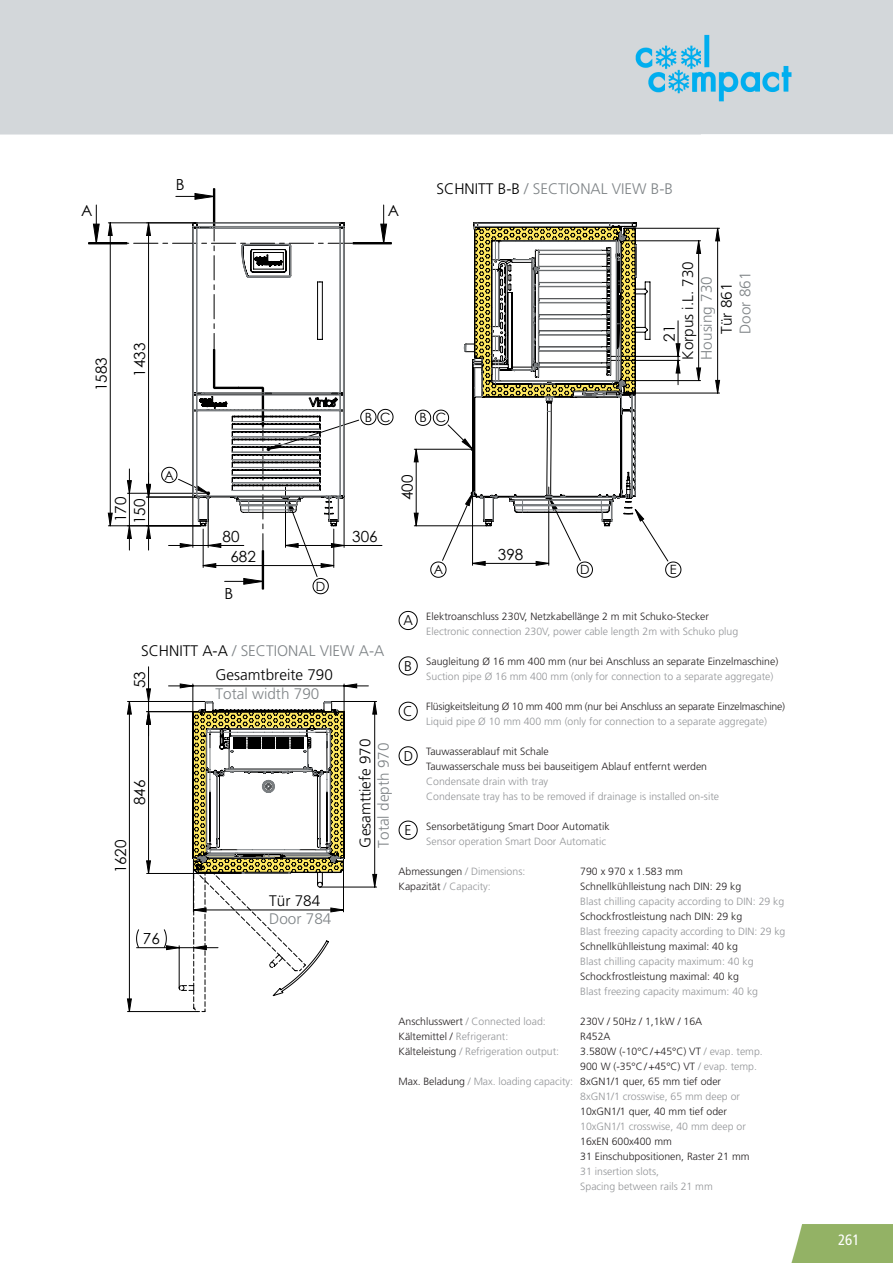
<style>
.page{position:relative;width:893px;height:1263px;background:#fff}
.page>*{position:absolute;margin:0;border:0;box-sizing:border-box;transform-origin:0 0}
.t1{font:300 15.3px "Frutiger LT Std";color:#7f8487}
.t2{font:300 15.3px "Frutiger LT Std";color:#000}
.t3{font:15.3px "Century Gothic";color:#000}
.t4{font:condensed 15px "Frutiger LT Std";color:#fff}
.t5{font:300 14.1px "Frutiger LT Std";color:#000001}
.t6{font:12.75px "Century Gothic";color:#000}
.t7{font:300 10.5px/15px "Frutiger LT Std";color:#939598}
.t8{font:300 10.5px/15px "Frutiger LT Std";color:#231f20}
.t9{font:300 10.5px "Frutiger LT Std";letter-spacing:-.02em;color:#231f20}
.s1{color:#000}
.s2{color:#231f20}
.s3{color:#939598}
</style>
<div class="page">
<img style="left:0;top:0;width:892px;height:1262px">
<svg style="left:377px;top:874px;width:98px;height:138px"></svg>
<hr style="left:127px;top:1011px;width:70px;height:1px;background:#000">
<hr style="left:618px;top:380px;width:82px;height:1px;background:#000">
<hr style="left:616px;top:240px;width:84px;height:1px;background:#000">
<hr style="left:635px;top:393px;width:84px;height:1px;background:#000">
<hr style="left:635px;top:228px;width:84px;height:1px;background:#000">
<hr style="left:677px;top:321px;width:1px;height:35px;background:#000">
<svg style="left:127px;top:589px;width:291px;height:422px"></svg>
<svg style="left:695px;top:240px;width:6px;height:141px"></svg>
<svg style="left:714px;top:227px;width:6px;height:167px"></svg>
<svg style="left:147px;top:344px;width:533px;height:529px"></svg>
<svg style="left:644px;top:222px;width:7px;height:305px"></svg>
<svg style="left:89px;top:189px;width:555px;height:400px"></svg>
<svg style="left:136px;top:683px;width:241px;height:329px"></svg>
<svg style="left:398px;top:820px;width:19px;height:19px"></svg>
<svg style="left:398px;top:611px;width:19px;height:19px"></svg>
<svg style="left:398px;top:746px;width:19px;height:19px"></svg>
<svg style="left:398px;top:656px;width:19px;height:19px"></svg>
<svg style="left:398px;top:701px;width:19px;height:19px"></svg>
<h1 class="t3" style="left:176px;top:173px;width:10px">B</h1>
<h1 class="t3" style="left:81px;top:200px;width:13px">A</h1>
<h1 class="t3" style="left:388px;top:200px;width:13px">A</h1>
<h1 class="t3" style="left:91px;top:391px;width:35px;rotate:-90deg">1583</h1>
<h1 class="t3" style="left:129px;top:377px;width:35px;rotate:-90deg">1433</h1>
<p class="t6" style="left:364px;top:408px;width:27px">B C</p>
<h1 class="t1" style="left:436px;top:180px;width:238px"><span class="s1">SCHNITT B-B</span> / SECTIONAL VIEW B-B</h1>
<p class="t6" style="left:419px;top:409px;width:28px">B C</p>
<h1 class="t2" style="left:679px;top:360px;width:100px;rotate:-90deg">Korpus i.L. 730</h1>
<h1 class="t2" style="left:718px;top:334px;width:53px;rotate:-90deg">Tür 861</h1>
<h1 class="t1" style="left:736px;top:334px;width:64px;rotate:-90deg">Door 861</h1>
<h1 class="t1" style="left:697px;top:360px;width:85px;rotate:-90deg">Housing 730</h1>
<h1 class="t3" style="left:658px;top:342px;width:18px;rotate:-90deg">21</h1>
<h1 class="t3" style="left:110px;top:522px;width:27px;rotate:-90deg">170</h1>
<h1 class="t3" style="left:129px;top:524px;width:27px;rotate:-90deg">150</h1>
<p class="t6" style="left:165px;top:466px;width:11px">A</p>
<h1 class="t3" style="left:222px;top:526px;width:18px">80</h1>
<h1 class="t3" style="left:352px;top:526px;width:27px">306</h1>
<h1 class="t3" style="left:230px;top:546px;width:27px">682</h1>
<h1 class="t3" style="left:224px;top:582px;width:10px">B</h1>
<p class="t6" style="left:316px;top:577px;width:11px">D</p>
<h1 class="t3" style="left:396px;top:500px;width:27px;rotate:-90deg">400</h1>
<h1 class="t3" style="left:498px;top:544px;width:27px">398</h1>
<p class="t6" style="left:433px;top:561px;width:11px">A</p>
<p class="t6" style="left:580px;top:561px;width:11px">D</p>
<p class="t6" style="left:669px;top:561px;width:8px">E</p>
<p class="t8" style="left:426px;top:609px;width:284px">Elektroanschluss 230V, Netzkabellänge 2 m mit Schuko-Stecker</p>
<p class="t7" style="left:426px;top:624px;width:313px">Electronic connection 230V, power cable length 2m with Schuko plug</p>
<p class="t8" style="left:426px;top:654px;width:353px">Saugleitung Ø 16 mm 400 mm (nur bei Anschluss an separate Einzelmaschine)</p>
<p class="t7" style="left:426px;top:669px;width:348px">Suction pipe Ø 16 mm 400 mm (only for connection to a separate aggregate)</p>
<p class="t9" style="left:426px;top:700px;width:360px">Flüsigkeitsleitung Ø 10 mm 400 mm (nur bei Anschluss an separate Einzelmaschine)</p>
<p class="t7" style="left:426px;top:714px;width:342px">Liquid pipe Ø 10 mm 400 mm (only for connection to a separate aggregate)</p>
<p class="t8" style="left:426px;top:744px;width:282px">Tauwasserablauf mit Schale<br>Tauwasserschale muss bei bauseitigem Ablauf entfernt werden</p>
<p class="t7" style="left:426px;top:774px;width:294px">Condensate drain with tray<br>Condensate tray has to be removed if drainage is installed on-site</p>
<p class="t8" style="left:426px;top:819px;width:185px">Sensorbetätigung Smart Door Automatik</p>
<p class="t7" style="left:426px;top:834px;width:181px">Sensor operation Smart Door Automatic</p>
<p class="t7" style="left:398px;top:864px;width:128px"><span class="s2">Abmessungen</span> / Dimensions:</p>
<p class="t8" style="left:580px;top:864px;width:104px">790 x 970 x 1.583 mm</p>
<p class="t7" style="left:398px;top:879px;width:94px"><span class="s2">Kapazität</span> / Capacity:</p>
<p class="t8" style="left:580px;top:879px;width:163px">Schnellkühlleistung nach DIN: 29 kg</p>
<p class="t7" style="left:580px;top:894px;width:206px">Blast chilling capacity according to DIN: 29 kg</p>
<p class="t8" style="left:580px;top:909px;width:164px">Schockfrostleistung nach DIN: 29 kg</p>
<p class="t7" style="left:580px;top:924px;width:207px">Blast freezing capacity according to DIN: 29 kg</p>
<p class="t8" style="left:580px;top:939px;width:159px">Schnellkühlleistung maximal: 40 kg</p>
<p class="t7" style="left:580px;top:954px;width:175px">Blast chilling capacity maximum: 40 kg</p>
<p class="t8" style="left:580px;top:969px;width:160px">Schockfrostleistung maximal: 40 kg</p>
<p class="t7" style="left:580px;top:984px;width:179px">Blast freezing capacity maximum: 40 kg</p>
<p class="t7" style="left:398px;top:1014px;width:149px"><span class="s2">Anschlusswert</span> / Connected load:</p>
<p class="t8" style="left:580px;top:1014px;width:123px">230V / 50Hz / 1,1kW / 16A</p>
<p class="t8" style="left:398px;top:1029px;width:111px">Kältemittel / <span class="s3">Refrigerant:</span></p>
<p class="t8" style="left:580px;top:1029px;width:32px">R452A</p>
<p class="t7" style="left:398px;top:1044px;width:162px"><span class="s2">Kälteleistung</span> / Refrigeration output:</p>
<p class="t8" style="left:580px;top:1044px;width:184px">3.580W (-10°C / +45°C) VT <span class="s3">/ evap. temp.</span></p>
<p class="t8" style="left:580px;top:1059px;width:178px">900 W (-35°C / +45°C) VT <span class="s3">/ evap. temp.</span></p>
<p class="t8" style="left:398px;top:1074px;width:324px">Max. Beladung <span class="s3">/ Max. loading capacity:</span> 8xGN1/1 quer, 65 mm tief oder</p>
<p class="t7" style="left:580px;top:1089px;width:161px">8xGN1/1 crosswise, 65 mm deep or</p>
<p class="t8" style="left:580px;top:1104px;width:148px">10xGN1/1 quer, 40 mm tief oder</p>
<p class="t7" style="left:580px;top:1119px;width:167px">10xGN1/1 crosswise, 40 mm deep or</p>
<p class="t8" style="left:580px;top:1134px;width:171px">16xEN 600x400 mm<br>31 Einschubpositionen, Raster 21 mm</p>
<p class="t7" style="left:580px;top:1164px;width:134px">31 insertion slots,<br>Spacing between rails 21 mm</p>
<h3 class="t5" style="left:403px;top:612px;width:11px">A</h3>
<h3 class="t5" style="left:404px;top:653px;width:9px">E</h3>
<h1 class="t1" style="left:141px;top:642px;width:245px"><span class="s1">SCHNITT A-A</span> / SECTIONAL VIEW A-A</h1>
<h3 class="t5" style="left:404px;top:658px;width:9px">B</h3>
<h3 class="t5" style="left:403px;top:703px;width:11px">C</h3>
<h1 class="t2" style="left:215px;top:666px;width:119px">Gesamtbreite 790</h1>
<h1 class="t1" style="left:215px;top:684px;width:105px">Total width 790</h1>
<h1 class="t3" style="left:129px;top:688px;width:18px;rotate:-90deg">53</h1>
<h1 class="t2" style="left:356px;top:847px;width:110px;rotate:-90deg">Gesamttiefe 970</h1>
<h1 class="t1" style="left:375px;top:847px;width:106px;rotate:-90deg">Total depth 970</h1>
<h3 class="t5" style="left:404px;top:747px;width:11px">D</h3>
<h1 class="t3" style="left:129px;top:805px;width:27px;rotate:-90deg">846</h1>
<h3 class="t5" style="left:404px;top:822px;width:9px">E</h3>
<h1 class="t3" style="left:110px;top:873px;width:35px;rotate:-90deg">1620</h1>
<h1 class="t2" style="left:269px;top:891px;width:53px">Tür 784</h1>
<h1 class="t1" style="left:269px;top:910px;width:64px">Door 784</h1>
<h1 class="t3" style="left:143px;top:928px;width:18px">76</h1>
<h2 class="t4" style="left:837px;top:1230px;width:23px">261</h2>
</div>
